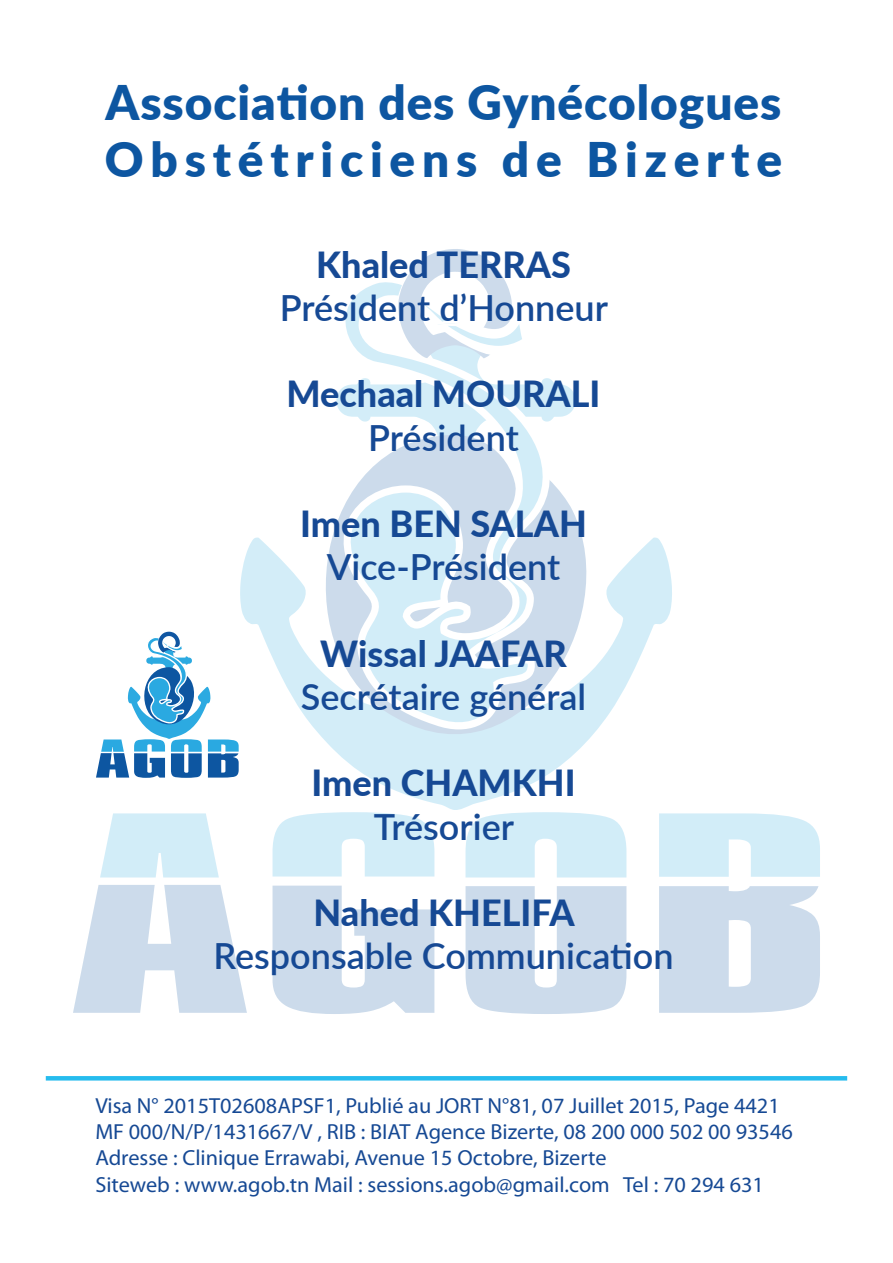
<style>
.page{position:relative;width:893px;height:1263px;background:#fff}
.page>*{position:absolute;margin:0;border:0;box-sizing:border-box;transform-origin:0 0}
.t1{font:900 47.7px/57.3px "Lato";letter-spacing:.02em;color:#0d56a1}
.t2{font:600 36px "Lato";color:#164994}
.t3{font:800 36px "Lato";color:#164994}
.t4{font:21.9px/26.2px "Myriad Pro";color:#164994}
</style>
<div class="page">
<svg style="left:73px;top:885px;width:174px;height:128px"></svg>
<svg style="left:100px;top:813px;width:119px;height:64px;background:#d7eff8"></svg>
<svg style="left:272px;top:812px;width:162px;height:64px;background:#d8eff9"></svg>
<svg style="left:272px;top:886px;width:162px;height:128px"></svg>
<svg style="left:466px;top:812px;width:160px;height:65px;background:#d8eff8"></svg>
<svg style="left:466px;top:886px;width:160px;height:128px;background:#d3e0ed"></svg>
<svg style="left:659px;top:813px;width:161px;height:64px;background:#d7eff8"></svg>
<svg style="left:659px;top:886px;width:161px;height:127px;background:#d1dfed"></svg>
<svg style="left:240px;top:537px;width:432px;height:273px"></svg>
<svg style="left:287px;top:514px;width:339px;height:285px;fill:#d3edf8"></svg>
<svg style="left:289px;top:383px;width:285px;height:350px"></svg>
<svg style="left:337px;top:282px;width:217px;height:447px"></svg>
<svg style="left:398px;top:249px;width:137px;height:118px"></svg>
<svg style="left:96px;top:632px;width:143px;height:146px"></svg>
<svg style="left:46px;top:1076px;width:801px;height:4px;background:#29bdee"></svg>
<h1 class="t1" style="left:105px;top:72px;width:679px">Association des Gynécologues<br>Obstétriciens de Bizerte</h1>
<h2 class="t3" style="left:316px;top:238px;width:256px">Khaled TERRAS</h2>
<h2 class="t2" style="left:280px;top:282px;width:330px">Président d’Honneur</h2>
<h2 class="t3" style="left:287px;top:368px;width:315px">Mechaal MOURALI</h2>
<h2 class="t2" style="left:368px;top:411px;width:152px">Président</h2>
<h2 class="t3" style="left:300px;top:497px;width:288px">Imen BEN SALAH</h2>
<h2 class="t2" style="left:327px;top:541px;width:235px">Vice-Président</h2>
<h2 class="t3" style="left:320px;top:627px;width:248px">Wissal JAAFAR</h2>
<h2 class="t2" style="left:301px;top:671px;width:287px">Secrétaire général</h2>
<h2 class="t3" style="left:312px;top:756px;width:266px">Imen CHAMKHI</h2>
<h2 class="t2" style="left:374px;top:800px;width:142px">Trésorier</h2>
<h2 class="t3" style="left:314px;top:886px;width:263px">Nahed KHELIFA</h2>
<h2 class="t2" style="left:213px;top:930px;width:462px">Responsable Communication</h2>
<p class="t4" style="left:95px;top:1092px;width:699px">Visa N° 2015T02608APSF1, Publié au JORT N°81, 07 Juillet 2015, Page 4421<br>MF 000/N/P/1431667/V , RIB : BIAT Agence Bizerte, 08 200 000 502 00 93546<br>Adresse : Clinique Errawabi, Avenue 15 Octobre, Bizerte<br>Siteweb : www.agob.tn Mail : sessions.agob@gmail.com Tel : 70 294 631</p>
</div>
